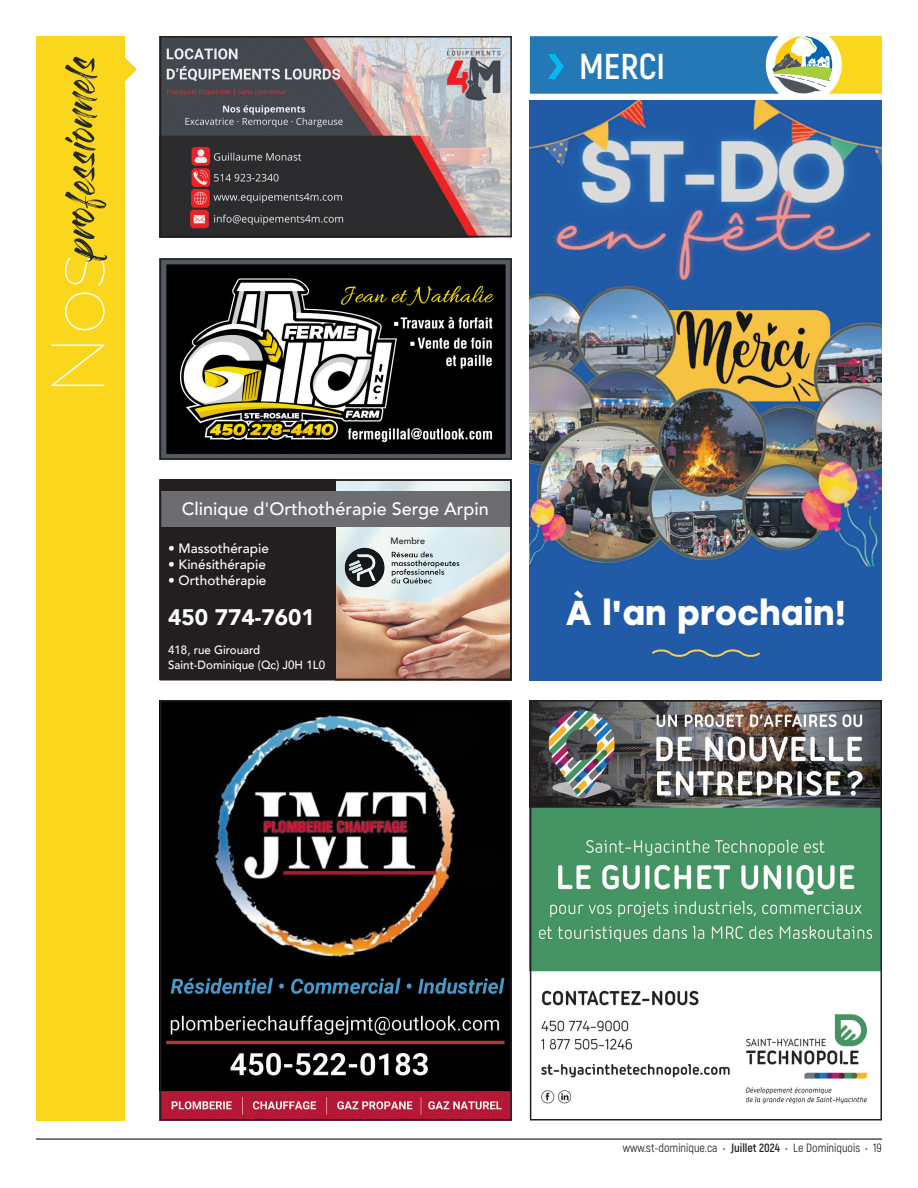
<style>
.page{position:relative;width:918px;height:1188px;background:#fff}
.page>*{position:absolute;margin:0;border:0;box-sizing:border-box;transform-origin:0 0}
.t1{font:100 75.6px "Montserrat";color:#fff}
.t2{font:700 36px "Akrobat";color:#fff}
.t3{font:700 34.5px "Stolzl";color:#fff}
.t4{font:900 22.5px "Avenir";color:#fff}
.t5{font:500 18px "Avenir";color:#fff}
.t6{font:500 13.5px "Avenir";color:#fff}
.t7{font:12px "Akrobat";color:#231f20}
.t8{font:500 12px/14.4px "Avenir";color:#fff;scale:.96 1}
.t9{font:500 9px "Avenir";color:#231f20}
.s1{font-weight:700}
</style>
<div class="page">
<hr style="left:36px;top:1139px;width:846px;height:1px;background:#111619">
<div style="left:36px;top:36px;width:88px;height:1085px;background:#fad61c"></div>
<img style="left:163px;top:261px;width:346px;height:196px">
<div style="left:160px;top:258px;width:352px;height:202px;border:2px solid #231f20"></div>
<img style="left:163px;top:39px;width:346px;height:195px">
<div style="left:160px;top:36px;width:352px;height:201px;border:2px solid #231f20"></div>
<img style="left:163px;top:703px;width:346px;height:415px">
<div style="left:160px;top:700px;width:352px;height:421px;border:2px solid #231f20"></div>
<img style="left:533px;top:703px;width:346px;height:401px">
<div style="left:530px;top:700px;width:352px;height:421px;border:2px solid #231f20"></div>
<img style="left:335px;top:482px;width:174px;height:195px">
<div style="left:160px;top:479px;width:175px;height:201px;background:#231f20"></div>
<div style="left:160px;top:491px;width:352px;height:36px;background:#6c6d70"></div>
<img style="left:339px;top:541px;width:127px;height:53px">
<div style="left:160px;top:479px;width:352px;height:201px;border:2px solid #231f20"></div>
<svg style="left:530px;top:36px;width:352px;height:58px"></svg>
<svg style="left:65px;top:57px;width:72px;height:205px"></svg>
<img style="left:530px;top:101px;width:352px;height:579px">
<svg style="left:650px;top:647px;width:112px;height:13px"></svg>
<p class="t1" style="left:27px;top:396px;width:144px;rotate:-90deg">Nos</p>
<p class="t5" style="left:182px;top:493px;width:308px">Clinique d'Orthothérapie Serge Arpin</p>
<p class="t6" style="left:168px;top:536px;width:102px">• Massothérapie</p>
<p class="t6" style="left:168px;top:552px;width:99px">• Kinésithérapie</p>
<p class="t6" style="left:168px;top:569px;width:100px">• Orthothérapie</p>
<p class="t9" style="left:391px;top:533px;width:36px">Membre</p>
<p class="t4" style="left:168px;top:597px;width:148px">450 774-7601</p>
<p class="t8" style="left:168px;top:642px;width:165px">418, rue Girouard<br>Saint-Dominique (Qc) J0H 1L0</p>
<p class="t2" style="left:579px;top:44px;width:87px">MERCI</p>
<p class="t3" style="left:565px;top:588px;width:283px">À l'an prochain!</p>
<p class="t7" style="left:623px;top:1141px;width:261px">www.st-dominique.ca • <span class="s1">Juillet 2024</span> • Le Dominiquois • 19</p>
</div>
